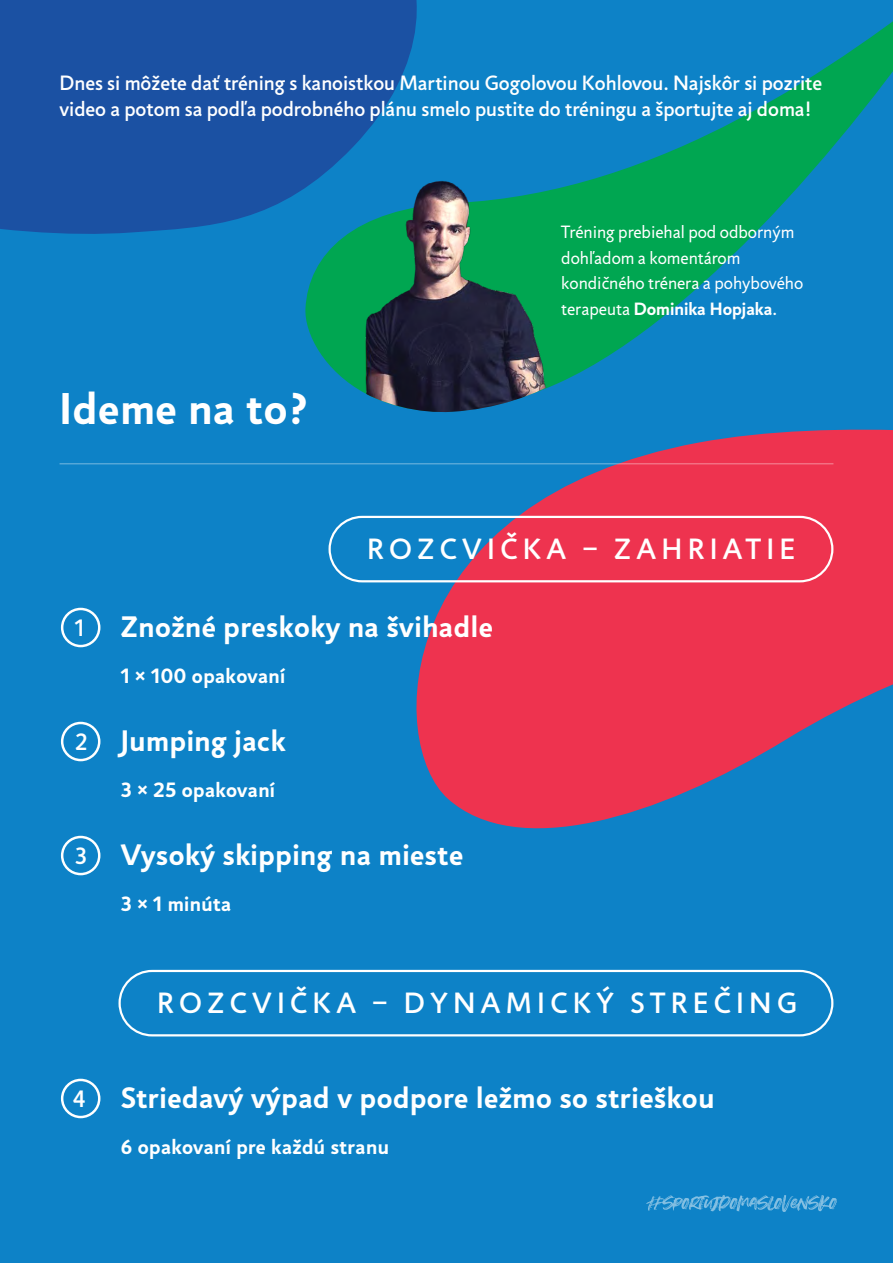
<style>
.page{position:relative;width:893px;height:1263px;background:#0d82c7}
.page>*{position:absolute;margin:0;border:0;box-sizing:border-box;transform-origin:0 0}
.t1{font:700 45px "Jigsaw";letter-spacing:.02em;color:#fff}
.t2{font:700 30px "Jigsaw";letter-spacing:.02em;color:#fff}
.t3{font:500 29.7px "Jigsaw";letter-spacing:.18em;color:#fff}
.t4{font:500 24px "Jigsaw";color:#fff}
.t5{font:500 21px/25.2px "Jigsaw";color:#fff}
.t6{font:700 21px "Jigsaw";letter-spacing:.02em;color:#fff}
.t7{font:18px/25.5px "Jigsaw";color:#fff}
.s1{font-weight:700}
.s2{font-weight:500}
</style>
<div class="page">
<svg style="left:386px;top:461px;width:507px;height:368px;fill:#ee334f"></svg>
<svg style="left:620px;top:21px;width:273px;height:440px"></svg>
<div style="left:0;top:0;width:417px;height:234px;background:#1b51a3"></div>
<img style="left:305px;top:146px;width:315px;height:267px">
<div style="left:328px;top:516px;width:505px;height:66px;border:2px solid #fff;border-radius:32px"></div>
<div style="left:118px;top:970px;width:715px;height:66px;border:2px solid #fff;border-radius:32px"></div>
<hr style="left:60px;top:463px;width:773px;height:1px;background:#fff">
<svg style="left:646px;top:1195px;width:191px;height:17px"></svg>
<div style="left:61px;top:608px;width:39px;height:39px;border:2px solid #fff;border-radius:50%"></div>
<div style="left:61px;top:1079px;width:39px;height:39px;border:2px solid #fff;border-radius:50%"></div>
<div style="left:61px;top:722px;width:39px;height:39px;border:2px solid #fff;border-radius:50%"></div>
<div style="left:61px;top:836px;width:39px;height:39px;border:2px solid #fff;border-radius:50%"></div>
<p class="t5" style="left:60px;top:71px;width:764px">Dnes si môžete dať tréning s kanoistkou Martinou Gogolovou Kohlovou. Najskôr si pozrite video a potom sa podľa podrobného plánu smelo pustite do tréningu a športujte aj doma!</p>
<h1 class="t1" style="left:60px;top:381px;width:250px">Ideme na to?</h1>
<p class="t7" style="left:561px;top:219px;width:243px">Tréning prebiehal pod odborným dohľadom a komentárom kondičného trénera a pohybového terapeuta <span class="s1">Dominika Hopjaka</span><span class="s2">.</span></p>
<h3 class="t3" style="left:367px;top:532px;width:429px">ROZCVIČKA – ZAHRIATIE</h3>
<p class="t4" style="left:75px;top:613px;width:11px">1</p>
<h2 class="t2" style="left:121px;top:609px;width:374px">Znožné preskoky na švihadle</h2>
<p class="t6" style="left:121px;top:663px;width:166px">1 × 100 opakovaní</p>
<p class="t4" style="left:75px;top:727px;width:14px">2</p>
<h2 class="t2" style="left:121px;top:723px;width:166px">Jumping jack</h2>
<p class="t6" style="left:121px;top:777px;width:156px">3 × 25 opakovaní</p>
<p class="t4" style="left:75px;top:841px;width:13px">3</p>
<h2 class="t2" style="left:121px;top:837px;width:344px">Vysoký skipping na mieste</h2>
<p class="t6" style="left:121px;top:891px;width:112px">3 × 1 minúta</p>
<h3 class="t3" style="left:157px;top:986px;width:641px">ROZCVIČKA – DYNAMICKÝ STREČING</h3>
<p class="t4" style="left:73px;top:1084px;width:14px">4</p>
<h2 class="t2" style="left:121px;top:1080px;width:595px">Striedavý výpad v podpore ležmo so strieškou</h2>
<p class="t6" style="left:121px;top:1133px;width:270px">6 opakovaní pre každú stranu</p>
</div>
